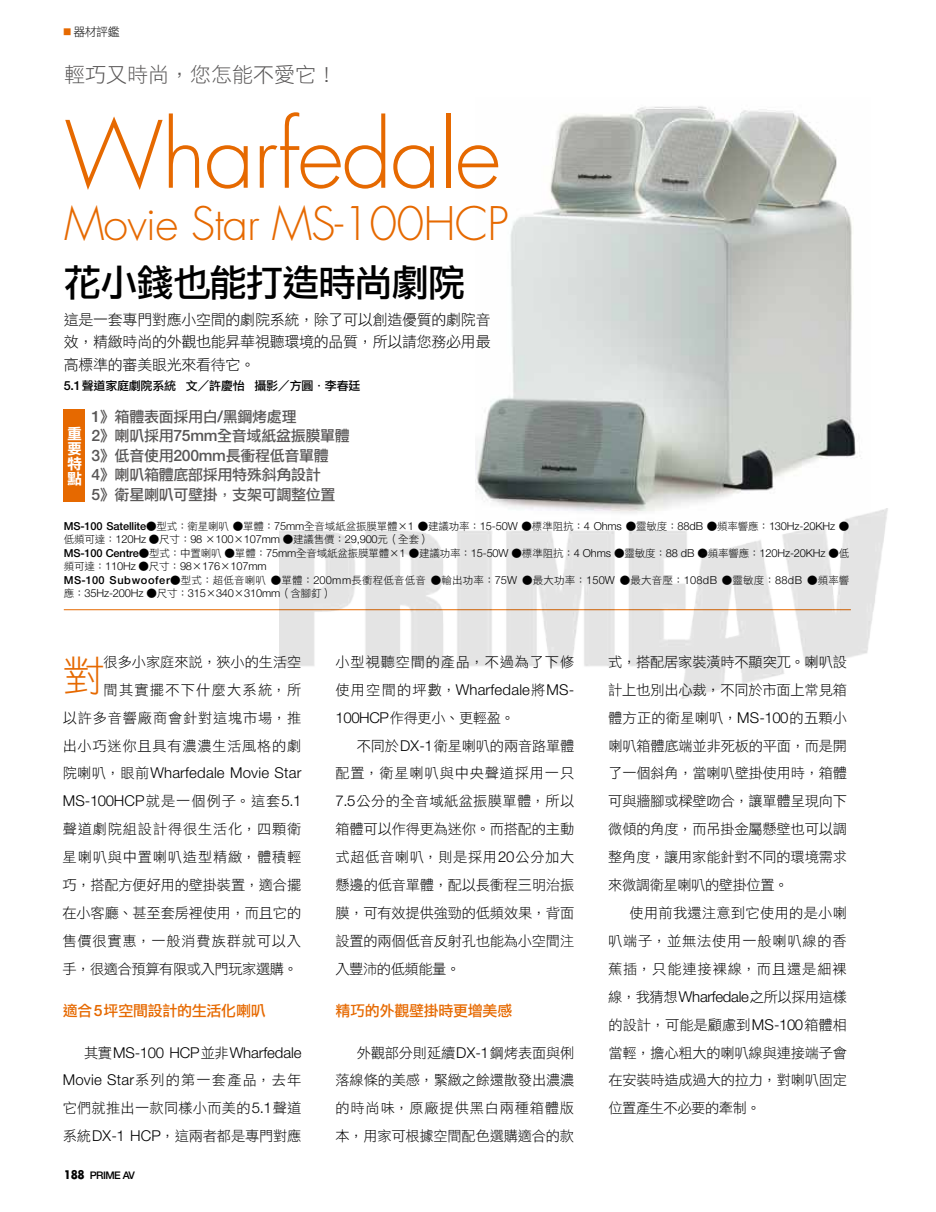
<style>
.page{position:relative;width:936px;height:1212px;background:#fff}
.page>*{position:absolute;margin:0;border:0;box-sizing:border-box;transform-origin:0 0}
.t1{font:300 90px "Futura";letter-spacing:-.02em;color:#e66900}
.t2{font:300 45px "Futura";letter-spacing:-.02em;color:#e66900}
.t3{font:42.15px "DF Li Hei Std W3";color:#e66900}
.t4{font:37.5px "DF Li Hei Std W5";letter-spacing:-.03em;color:#000}
.t5{font:21px "DF Li Hei Std W3";color:#595757}
.t6{font:15px/19.5px "DF Li Hei Std W5";letter-spacing:-.02em;color:#595757}
.t7{font:15px/22.5px "DF Li Hei Std W3";letter-spacing:-.02em;color:#000;text-align:justify}
.t8{font:300 15px/27.9px "Helvetica Neue";letter-spacing:.015em;color:#000}
.t9{font:15px "DF Li Hei Std W5";letter-spacing:-.02em;color:#e66900}
.t10{font:300 15px "Helvetica Neue";letter-spacing:-.005em;color:#000}
.t11{font:15px/15px "DF Li Hei Std W7";color:#fff;text-align:justify}
.t12{font:14.25px/27.9px "DF Li Hei Std W3";letter-spacing:-.015em;color:#000;text-align:justify}
.t13{font:14.25px/27.9px "DF Li Hei Std W3";letter-spacing:.05em;color:#000;text-align:right}
.t14{font:14.25px "DF Li Hei Std W3";letter-spacing:.055em;color:#000}
.t15{font:14.25px "DF Li Hei Std W3";letter-spacing:.025em;color:#000}
.t16{font:14.25px "DF Li Hei Std W3";letter-spacing:.04em;color:#000}
.t17{font:12px "DF Li Hei Std W5";letter-spacing:-.02em;color:#000}
.t18{font:12px "DF Li Hei Std W3";color:#000}
.t19{font:300 10.95px "Helvetica Neue";letter-spacing:-.015em;color:#000}
.t20{font:10.5px/13.5px "DF Li Hei Std W3";letter-spacing:-.015em;color:#000}
.t21{font:10.5px "DF Li Hei Std W3";letter-spacing:.015em;color:#000}
.t22{font:500 10.5px "Helvetica Neue";letter-spacing:-.05em;color:#000}
.s1{font-size:9px;color:#e66900}
.s2{font-family:"Helvetica Neue";font-weight:500;font-size:12.6px}
.s3{font-family:"Helvetica Neue";font-weight:500;font-size:15.75px}
.s4{font-family:"Helvetica Neue";font-weight:500;font-size:10.95px}
.s5{font-family:"Helvetica Neue";font-weight:300;font-size:10.95px}
.s6{font-family:"DF Li Hei Std W3";font-weight:400;font-size:10.5px}
.s7{font-family:"DF Li Hei Std W3";font-weight:400;font-size:14.25px}
.s8{font-family:"Helvetica Neue";font-weight:300;font-size:15px}
.s9{font-family:"Futura";font-weight:700;font-size:11.55px}
</style>
<div class="page">
<img style="left:475px;top:106px;width:382px;height:403px">
<hr style="left:64px;top:609px;width:786px;height:1px;background:#e66900">
<div style="left:64px;top:410px;width:21px;height:92px;background:#e66900"></div>
<img style="left:279px;top:509px;width:609px;height:189px">
<p class="t18" style="left:63px;top:25px;width:58px"><span class="s1">■</span> 器材評鑑</p>
<h3 class="t5" style="left:64px;top:63px;width:275px">輕巧又時尚，您怎能不愛它！</h3>
<h1 class="t1" style="left:64px;top:97px;width:438px">Wharfedale</h1>
<h2 class="t2" style="left:64px;top:194px;width:446px">Movie Star MS-100HCP</h2>
<h3 class="t4" style="left:64px;top:263px;width:403px">花小錢也能打造時尚劇院</h3>
<p class="t7" style="left:64px;top:308px;width:428px">這是一套專門對應小空間的劇院系統，除了可以創造優質的劇院音效，精緻時尚的外觀也能昇華視聽環境的品質，所以請您務必用最高標準的審美眼光來看待它。</p>
<p class="t17" style="left:64px;top:379px;width:298px"><span class="s2">5.1</span>聲道家庭劇院系統 文／許慶怡 攝影／方圓．李春廷</p>
<p class="t11" style="left:67px;top:426px;width:16px">重要特點</p>
<p class="t6" style="left:91px;top:406px;width:260px"><span class="s3">1</span>》箱體表面採用白<span class="s3">/</span>黑鋼烤處理<br><span class="s3">2</span>》喇叭採用<span class="s3">75mm</span>全音域紙盆振膜單體<br><span class="s3">3</span>》低音使用<span class="s3">200mm</span>長衝程低音單體<br><span class="s3">4</span>》喇叭箱體底部採用特殊斜角設計<br><span class="s3">5</span>》衛星喇叭可壁掛，支架可調整位置</p>
<p class="t20" style="left:64px;top:519px;width:787px"><span class="s4">MS-100 Satellite</span>●型式：衛星喇叭 ●單體：<span class="s5">75mm</span>全音域紙盆振膜單體×<span class="s5">1</span> ●建議功率：<span class="s5">15-50W</span> ●標準阻抗：<span class="s5">4 Ohms</span> ●靈敏度：<span class="s5">88dB</span> ●頻率響應：<span class="s5">130Hz-20KHz</span> ●低頻可達：<span class="s5">120Hz</span> ●尺寸：<span class="s5">98</span> ×<span class="s5">100</span>×<span class="s5">107mm</span> ●建議售價：<span class="s5">29,900</span>元（全套）<br><span class="s4">MS-100 Centre</span>●型式：中置喇叭 ●單體：<span class="s5">75mm</span>全音域紙盆振膜單體×<span class="s5">1</span> ●建議功率：<span class="s5">15-50W</span> ●標準阻抗：<span class="s5">4 Ohms</span> ●靈敏度：<span class="s5">88 dB</span> ●頻率響應：<span class="s5">120Hz-20KHz</span> ●低</p>
<p class="t19" style="left:64px;top:560px;width:204px"><span class="s6">頻可達：</span>110Hz <span class="s6">●尺寸：</span>98<span class="s6">×</span>176<span class="s6">×</span>107mm</p>
<p class="t21" style="left:64px;top:574px;width:787px"><span class="s4">MS-100 Subwoofer</span>●型式：超低音喇叭 ●單體：<span class="s5">200mm</span>長衝程低音低音 ●輸出功率：<span class="s5">75W</span> ●最大功率：<span class="s5">150W</span> ●最大音壓：<span class="s5">108dB</span> ●靈敏度：<span class="s5">88dB</span> ●頻率響</p>
<p class="t19" style="left:64px;top:587px;width:270px"><span class="s6">應：</span>35Hz-200Hz <span class="s6">●尺寸：</span>315<span class="s6">×</span>340<span class="s6">×</span>310mm<span class="s6">（含腳釘）</span></p>
<p class="t13" style="left:63px;top:647px;width:240px">很多小家庭來說，狹小的生活空<br>間其實擺不下什麼大系統，所<br>以許多音響廠商會針對這塊市場，推出小巧迷你且具有濃濃生活風格的劇</p>
<p class="t8" style="left:63px;top:759px;width:240px"><span class="s7">院喇叭，眼前</span>Wharfedale Movie Star<br>MS-100HCP<span class="s7">就是一個例子。這套</span>5.1</p>
<p class="t12" style="left:62px;top:815px;width:240px">聲道劇院組設計得很生活化，四顆衛星喇叭與中置喇叭造型精緻，體積輕巧，搭配方便好用的壁掛裝置，適合擺在小客廳、甚至套房裡使用，而且它的售價很實惠，一般消費族群就可以入手，很適合預算有限或入門玩家選購。</p>
<p class="t9" style="left:63px;top:1002px;width:204px">適合<span class="s3">5</span>坪空間設計的生活化喇叭</p>
<p class="t10" style="left:84px;top:1043px;width:219px"><span class="s7">其實</span>MS-100 HCP<span class="s7">並非</span>Wharfedale</p>
<p class="t12" style="left:63px;top:1066px;width:240px"><span class="s8">Movie Star</span>系列的第一套產品，去年它們就推出一款同樣小而美的<span class="s8">5.1</span>聲道系統<span class="s8">DX-1 HCP</span>，這兩者都是專門對應</p>
<h3 class="t3" style="left:63px;top:653px;width:44px">對</h3>
<p class="t22" style="left:64px;top:1169px;width:73px"><span class="s9">188</span> PRIME AV</p>
<p class="t14" style="left:335px;top:654px;width:240px">小型視聽空間的產品，不過為了下修</p>
<p class="t8" style="left:335px;top:675px;width:240px"><span class="s7">使用空間的坪數，</span>Wharfedale<span class="s7">將</span>MS-</p>
<p class="t12" style="left:335px;top:703px;width:181px"><span class="s8">100HCP</span>作得更小、更輕盈。</p>
<p class="t12" style="left:357px;top:731px;width:219px">不同於<span class="s8">DX-1</span>衛星喇叭的兩音路單體</p>
<p class="t14" style="left:335px;top:766px;width:240px">配置，衛星喇叭與中央聲道採用一只</p>
<p class="t15" style="left:335px;top:793px;width:240px"><span class="s8">7.5</span>公分的全音域紙盆振膜單體，所以</p>
<p class="t12" style="left:335px;top:815px;width:240px">箱體可以作得更為迷你。而搭配的主動</p>
<p class="t16" style="left:335px;top:849px;width:240px">式超低音喇叭，則是採用<span class="s8">20</span>公分加大</p>
<p class="t12" style="left:335px;top:871px;width:240px">懸邊的低音單體，配以長衝程三明治振</p>
<p class="t12" style="left:335px;top:899px;width:240px">膜，可有效提供強勁的低頻效果，背面</p>
<p class="t12" style="left:335px;top:926px;width:240px">設置的兩個低音反射孔也能為小空間注</p>
<p class="t12" style="left:335px;top:954px;width:126px">入豐沛的低頻能量。</p>
<p class="t9" style="left:335px;top:1002px;width:178px">精巧的外觀壁掛時更增美感</p>
<p class="t12" style="left:335px;top:1038px;width:240px;text-indent:21px">外觀部分則延續<span class="s8">DX-1</span>鋼烤表面與俐落線條的美感，緊緻之餘還散發出濃濃的時尚味，原廠提供黑白兩種箱體版本，用家可根據空間配色選購適合的款</p>
<p class="t12" style="left:608px;top:647px;width:240px">式，搭配居家裝潢時不顯突兀。喇叭設計上也別出心裁，不同於市面上常見箱體方正的衛星喇叭，<span class="s8">MS-100</span>的五顆小喇叭箱體底端並非死板的平面，而是開了一個斜角，當喇叭壁掛使用時，箱體可與牆腳或樑壁吻合，讓單體呈現向下微傾的角度，而吊掛金屬懸壁也可以調整角度，讓用家能針對不同的環境需求來微調衛星喇叭的壁掛位置。</p>
<p class="t12" style="left:608px;top:899px;width:240px;text-indent:21px">使用前我還注意到它使用的是小喇叭端子，並無法使用一般喇叭線的香蕉插，只能連接裸線，而且還是細裸線，我猜想<span class="s8">Wharfedale</span>之所以採用這樣的設計，可能是顧慮到<span class="s8">MS-100</span>箱體相當輕，擔心粗大的喇叭線與連接端子會在安裝時造成過大的拉力，對喇叭固定位置產生不必要的牽制。</p>
</div>
